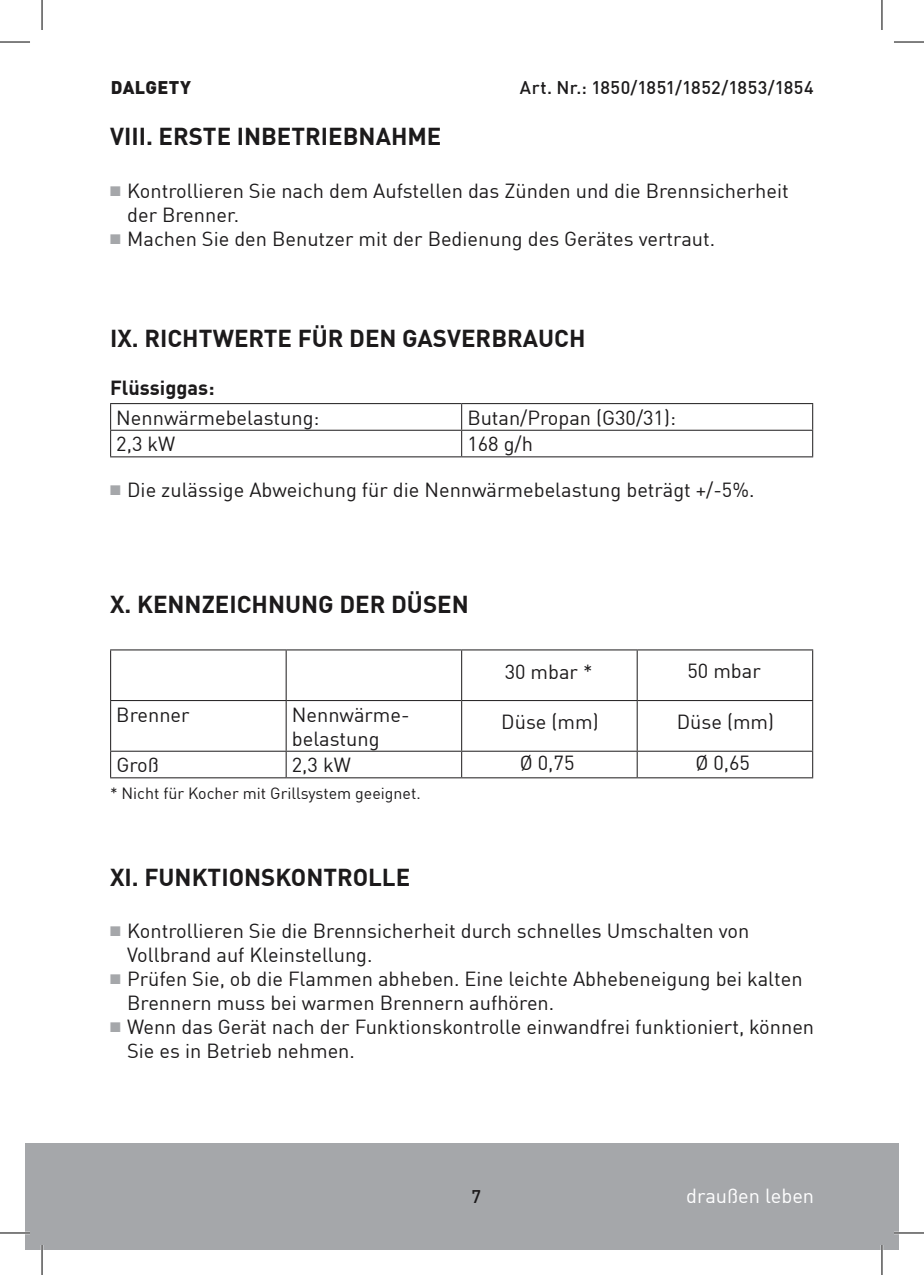
<style>
.page{position:relative;width:924px;height:1275px;background:#fff}
.page>*{position:absolute;margin:0;border:0;box-sizing:border-box;transform-origin:0 0}
.t1{font:700 24px "DIN Offc";color:#1c1a1b}
.t2{font:20px/24px "DIN Offc";color:#1c1a1b}
.t3{font:20px "DIN Offc";color:#fff}
.t4{font:700 20px "DIN Offc";color:#1c1a1b}
.t5{font:500 18px "DIN Offc";letter-spacing:.025em;color:#1c1a1b}
.t6{font:900 18px "DIN Offc";letter-spacing:.02em;color:#1c1a1b}
.t7{font:16px "DIN Offc";color:#1c1a1b}
.s1{color:#a5a7aa}
</style>
<div class="page">
<div style="left:25px;top:1143px;width:873px;height:107px;background:#a5a7aa"></div>
<hr style="left:110px;top:403px;width:351px;height:1px;background:#1c1a1b">
<hr style="left:461px;top:403px;width:351px;height:1px;background:#1c1a1b">
<hr style="left:110px;top:430px;width:351px;height:1px;background:#1c1a1b">
<svg style="left:110px;top:404px;width:1px;height:52px"></svg>
<hr style="left:461px;top:430px;width:351px;height:1px;background:#1c1a1b">
<svg style="left:461px;top:404px;width:1px;height:52px"></svg>
<hr style="left:110px;top:456px;width:351px;height:1px;background:#1c1a1b">
<hr style="left:461px;top:456px;width:351px;height:1px;background:#1c1a1b">
<hr style="left:110px;top:649px;width:176px;height:1px;background:#1c1a1b">
<hr style="left:110px;top:650px;width:1px;height:50px;background:#1c1a1b">
<hr style="left:286px;top:649px;width:175px;height:1px;background:#1c1a1b">
<hr style="left:285px;top:650px;width:1px;height:50px;background:#1c1a1b">
<hr style="left:461px;top:649px;width:176px;height:1px;background:#1c1a1b">
<hr style="left:461px;top:650px;width:1px;height:50px;background:#1c1a1b">
<hr style="left:637px;top:649px;width:175px;height:1px;background:#1c1a1b">
<hr style="left:636px;top:650px;width:1px;height:50px;background:#1c1a1b">
<hr style="left:811px;top:650px;width:1px;height:50px;background:#1c1a1b">
<hr style="left:110px;top:700px;width:176px;height:1px;background:#1c1a1b">
<hr style="left:110px;top:701px;width:1px;height:49px;background:#1c1a1b">
<hr style="left:286px;top:700px;width:175px;height:1px;background:#1c1a1b">
<hr style="left:285px;top:701px;width:1px;height:49px;background:#1c1a1b">
<hr style="left:461px;top:700px;width:176px;height:1px;background:#1c1a1b">
<hr style="left:461px;top:701px;width:1px;height:49px;background:#1c1a1b">
<hr style="left:637px;top:700px;width:175px;height:1px;background:#1c1a1b">
<hr style="left:636px;top:701px;width:1px;height:49px;background:#1c1a1b">
<hr style="left:811px;top:701px;width:1px;height:49px;background:#1c1a1b">
<hr style="left:110px;top:750px;width:176px;height:1px;background:#1c1a1b">
<svg style="left:110px;top:751px;width:1px;height:26px"></svg>
<hr style="left:286px;top:750px;width:175px;height:1px;background:#1c1a1b">
<svg style="left:285px;top:751px;width:1px;height:26px"></svg>
<hr style="left:461px;top:750px;width:176px;height:1px;background:#1c1a1b">
<svg style="left:461px;top:751px;width:1px;height:26px"></svg>
<hr style="left:637px;top:750px;width:175px;height:1px;background:#1c1a1b">
<svg style="left:636px;top:751px;width:1px;height:26px"></svg>
<hr style="left:110px;top:777px;width:176px;height:1px;background:#1c1a1b">
<hr style="left:286px;top:777px;width:175px;height:1px;background:#1c1a1b">
<hr style="left:461px;top:777px;width:176px;height:1px;background:#1c1a1b">
<hr style="left:637px;top:777px;width:175px;height:1px;background:#1c1a1b">
<hr style="left:0;top:1231px;width:30px;height:3px;background:#fff">
<hr style="left:893px;top:1231px;width:30px;height:3px;background:#fff">
<hr style="left:41px;top:1245px;width:2px;height:30px;background:#fff">
<hr style="left:880px;top:1245px;width:2px;height:30px;background:#fff">
<hr style="left:0;top:42px;width:30px;height:1px;background:#000">
<hr style="left:893px;top:42px;width:30px;height:1px;background:#000">
<hr style="left:0;top:1232px;width:30px;height:1px;background:#000">
<hr style="left:893px;top:1232px;width:30px;height:1px;background:#000">
<hr style="left:42px;top:0;width:1px;height:30px;background:#000">
<hr style="left:42px;top:1245px;width:1px;height:30px;background:#000">
<hr style="left:881px;top:0;width:1px;height:30px;background:#000">
<hr style="left:881px;top:1245px;width:1px;height:30px;background:#000">
<p class="t6" style="left:111px;top:75px;width:82px">DALGETY</p>
<p class="t5" style="left:519px;top:76px;width:295px">Art. Nr.: 1850/1851/1852/1853/1854</p>
<p class="t1" style="left:110px;top:121px;width:333px">VIII. ERSTE INBETRIEBNAHME</p>
<p class="t2" style="left:127px;top:179px;width:662px;text-indent:-17px"><span class="s1">■</span> Kontrollieren Sie nach dem Aufstellen das Zünden und die Brennsicherheit der Brenner.</p>
<p class="t2" style="left:110px;top:227px;width:606px"><span class="s1">■</span> Machen Sie den Benutzer mit der Bedienung des Gerätes vertraut.</p>
<p class="t1" style="left:110px;top:323px;width:476px">IX. RICHTWERTE FÜR DEN GASVERBRAUCH</p>
<p class="t4" style="left:110px;top:375px;width:106px">Flüssiggas:</p>
<p class="t2" style="left:116px;top:405px;width:205px">Nennwärmebelastung:</p>
<p class="t2" style="left:467px;top:405px;width:210px">Butan/Propan (G30/31):</p>
<p class="t2" style="left:116px;top:431px;width:60px">2,3 kW</p>
<p class="t2" style="left:467px;top:431px;width:67px">168 g/h</p>
<p class="t2" style="left:110px;top:478px;width:645px"><span class="s1">■</span> Die zulässige Abweichung für die Nennwärmebelastung beträgt +/-5%.</p>
<p class="t1" style="left:110px;top:588px;width:360px">X. KENNZEICHNUNG DER DÜSEN</p>
<p class="t2" style="left:116px;top:702px;width:75px">Brenner</p>
<p class="t2" style="left:292px;top:702px;width:119px">Nennwärme&shy;belastung</p>
<p class="t2" style="left:116px;top:752px;width:44px">Groß</p>
<p class="t2" style="left:292px;top:752px;width:60px">2,3 kW</p>
<p class="t7" style="left:110px;top:783px;width:312px">* Nicht für Kocher mit Grillsystem geeignet.</p>
<p class="t2" style="left:504px;top:659px;width:89px">30 mbar *</p>
<p class="t2" style="left:687px;top:659px;width:75px">50 mbar</p>
<p class="t2" style="left:501px;top:709px;width:99px">Düse (mm)</p>
<p class="t2" style="left:676px;top:709px;width:99px">Düse (mm)</p>
<p class="t2" style="left:519px;top:750px;width:56px">Ø 0,75</p>
<p class="t2" style="left:695px;top:750px;width:56px">Ø 0,65</p>
<p class="t1" style="left:110px;top:861px;width:301px">XI. FUNKTIONSKONTROLLE</p>
<p class="t2" style="left:127px;top:918px;width:623px;text-indent:-17px"><span class="s1">■</span> Kontrollieren Sie die Brennsicherheit durch schnelles Umschalten von<br>Vollbrand auf Kleinstellung.</p>
<p class="t2" style="left:127px;top:966px;width:676px;text-indent:-17px"><span class="s1">■</span> Prüfen Sie, ob die Flammen abheben. Eine leichte Abhebeneigung bei kalten<br>Brennern muss bei warmen Brennern aufhören.</p>
<p class="t2" style="left:127px;top:1014px;width:688px;text-indent:-17px"><span class="s1">■</span> Wenn das Gerät nach der Funktionskontrolle einwandfrei funktioniert, können<br>Sie es in Betrieb nehmen.</p>
<p class="t5" style="left:471px;top:1185px;width:11px">7</p>
<p class="t3" style="left:686px;top:1183px;width:129px">draußen leben</p>
</div>
